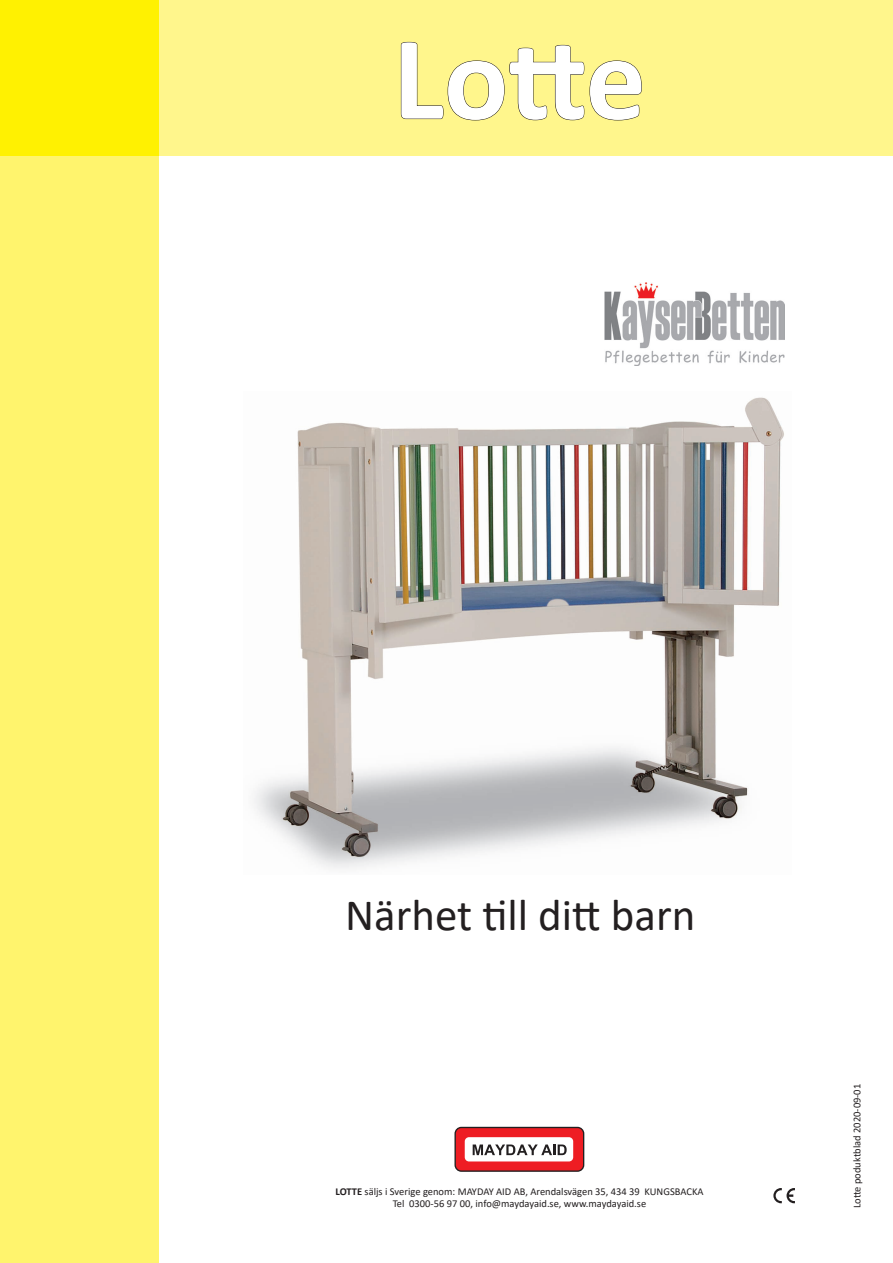
<style>
.page{position:relative;width:893px;height:1263px;background:#fff}
.page>*{position:absolute;margin:0;border:0;box-sizing:border-box;transform-origin:0 0}
.t1{font:700 120px "Calibri";color:#fff}
.t2{font:45px "Calibri";color:#231f20}
.t3{font:10.5px/12.6px "Calibri";color:#231f20;text-align:center}
.s1{font-weight:700}
</style>
<div class="page">
<div style="left:0;top:0;width:159px;height:1263px;background:#fff46d"></div>
<svg style="left:456px;top:1126px;width:129px;height:46px"></svg>
<div style="left:455px;top:1127px;width:129px;height:44px;background:#ee1d23;border-radius:6px"></div>
<div style="left:454px;top:1127px;width:130px;height:45px;border:1px solid #231f20;border-radius:6px"></div>
<div style="left:465px;top:1137px;width:108px;height:24px;background:#fff;border-radius:4px"></div>
<svg style="left:473px;top:1144px;width:94px;height:11px"></svg>
<svg style="left:773px;top:1188px;width:22px;height:15px"></svg>
<div style="left:0;top:0;width:893px;height:156px;background:#fff68c"></div>
<div style="left:0;top:0;width:159px;height:156px;background:#fff101"></div>
<img style="left:254px;top:397px;width:530px;height:472px">
<svg style="left:400px;top:42px;width:242px;height:79px"></svg>
<img style="left:604px;top:283px;width:180px;height:82px">
<p class="t1" style="left:393px;top:-6px;width:254px">Lotte</p>
<p class="t2" style="left:345px;top:883px;width:352px">Närhet till ditt barn</p>
<p class="t3" style="left:335px;top:1184px;width:370px"><span class="s1">LOTTE</span> säljs i Sverige genom: MAYDAY AID AB, Arendalsvägen 35, 434 39 KUNGSBACKA<br>Tel 0300-56 97 00, info@maydayaid.se, www.maydayaid.se</p>
<p class="t3" style="left:850px;top:1208px;width:126px;rotate:-90deg">Lotte poduktblad 2020-09-01</p>
</div>
